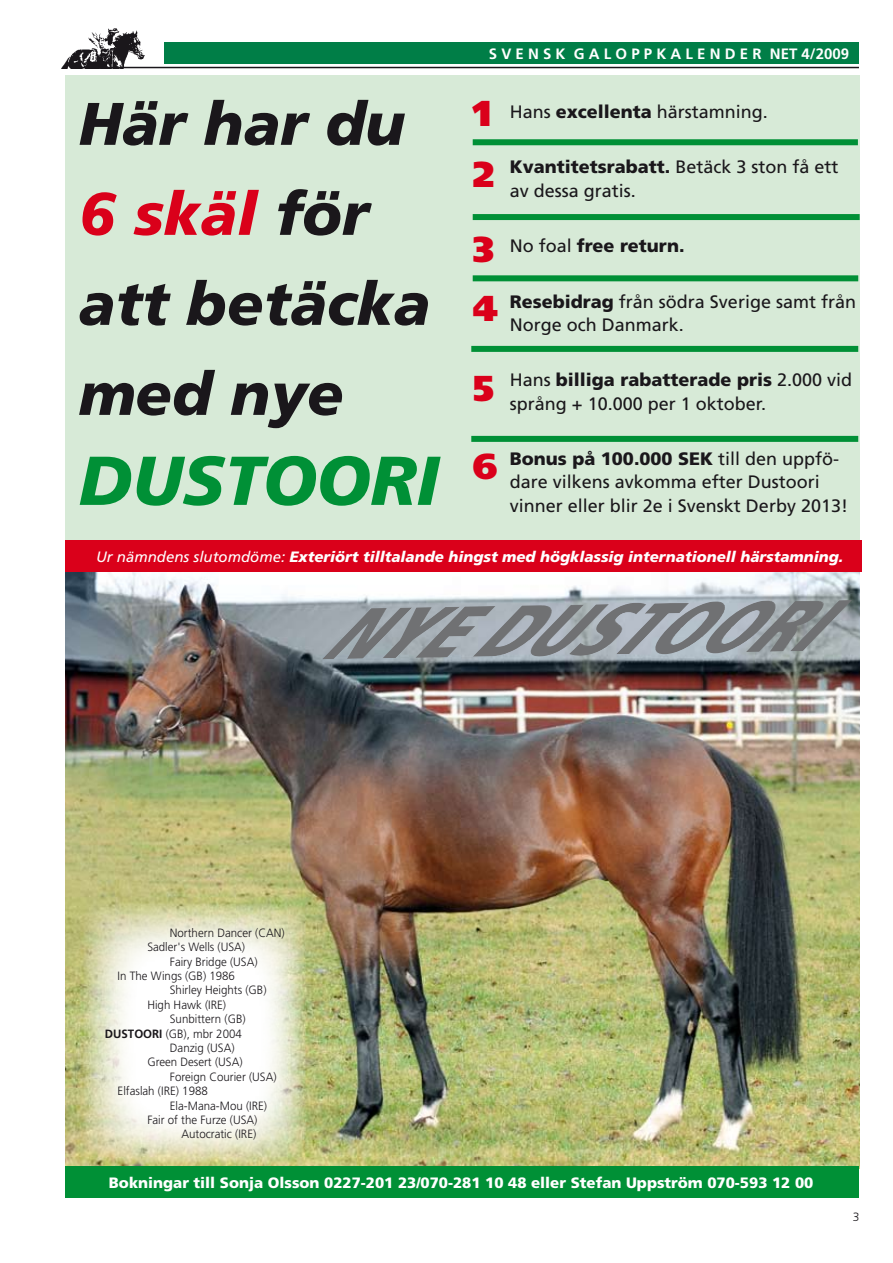
<style>
.page{position:relative;width:893px;height:1263px;background:#fff}
.page>*{position:absolute;margin:0;border:0;box-sizing:border-box;transform-origin:0 0}
.t1{font:italic 900 condensed 72px "Frutiger";color:#707173}
.t2{font:italic 900 69px "Frutiger";color:#009036}
.t3{font:italic 900 60px/90px "Frutiger";color:#1a171b}
.t4{font:900 36px/60.9px "Frutiger";color:#da001a}
.t5{font:18px/23.4px "Frutiger";color:#1a171b}
.t6{font:900 18px "Frutiger";color:#1a171b}
.t7{font:italic 900 15px "Frutiger";color:#fff}
.t8{font:900 15px "Frutiger";color:#fff}
.t9{font:700 15px "Frutiger";color:#fff}
.t10{font:300 12px "Frutiger";color:#1a171b;scale:.96 1}
.t11{font:300 12px "Frutiger";color:#1a171b}
.s1{color:#da001a}
.s2{font-weight:900}
.s3{font-weight:400}
.s4{font-weight:700}
</style>
<div class="page">
<div style="left:165px;top:43px;width:694px;height:21px;background:#007e47"></div>
<hr style="left:72px;top:67px;width:787px;height:1px;background:#1a171b">
<img style="left:61px;top:28px;width:84px;height:41px">
<div style="left:65px;top:75px;width:795px;height:467px;background:#d7ead7"></div>
<img style="left:65px;top:572px;width:795px;height:596px">
<svg style="left:83px;top:903px;width:223px;height:260px"></svg>
<div style="left:65px;top:1166px;width:793px;height:32px;background:#009036"></div>
<div style="left:65px;top:540px;width:796px;height:32px;background:#da001a"></div>
<div style="left:473px;top:139px;width:385px;height:6px;background:#009036"></div>
<div style="left:473px;top:275px;width:385px;height:6px;background:#009036"></div>
<div style="left:473px;top:214px;width:387px;height:6px;background:#009036"></div>
<div style="left:471px;top:346px;width:387px;height:6px;background:#009036"></div>
<div style="left:471px;top:436px;width:387px;height:6px;background:#009036"></div>
<h3 class="t3" style="left:79px;top:78px;width:353px">Här har du<br><span class="s1">6 skäl</span> för att betäcka med nye</h3>
<h2 class="t2" style="left:79px;top:439px;width:362px">Dustoori</h2>
<p class="t9" style="left:489px;top:45px;width:362px">S V E N S K G A L O P P K A L E N D E R NET 4/2009</p>
<h3 class="t4" style="left:473px;top:82px;width:23px">1<br>2</h3>
<h3 class="t4" style="left:473px;top:220px;width:27px;line-height:58.8px">3<br>4</h3>
<h3 class="t4" style="left:473px;top:349px;width:26px;line-height:78px">5<br>6</h3>
<p class="t5" style="left:510px;top:100px;width:260px">Hans <span class="s2">excellenta</span> härstamning.</p>
<p class="t5" style="left:510px;top:155px;width:330px"><span class="s2">Kvantitetsrabatt.</span> Betäck 3 ston få ett av dessa gratis.</p>
<p class="t6" style="left:510px;top:235px;width:176px"><span class="s3">No foal</span> free return.</p>
<p class="t5" style="left:510px;top:289px;width:348px"><span class="s2">Resebidrag</span> från södra Sverige samt från<br>Norge och Danmark.</p>
<p class="t5" style="left:510px;top:368px;width:344px">Hans <span class="s2">billiga rabatterade pris</span> 2.000 vid språng + 10.000 per 1 oktober.</p>
<p class="t5" style="left:510px;top:447px;width:340px"><span class="s2">Bonus på 100.000 SEK</span> till den uppfö&shy;dare vilkens avkomma efter Dustoori vinner eller blir 2e i Svenskt Derby 2013!</p>
<p class="t7" style="left:96px;top:548px;width:749px"><span class="s3">Ur nämndens slutomdöme:</span> Exteriört tilltalande hingst med högklassig internationell härstamning.</p>
<h1 class="t1" style="left:316px;top:590px;width:492px;rotate:-1deg">NYE DUSTOORI</h1>
<p class="t10" style="left:170px;top:926px;width:121px">Northern Dancer (CAN)</p>
<p class="t10" style="left:147px;top:940px;width:103px">Sadler's Wells (USA)</p>
<p class="t10" style="left:170px;top:955px;width:93px">Fairy Bridge (USA)</p>
<p class="t10" style="left:118px;top:969px;width:124px">In The Wings (GB) 1986</p>
<p class="t10" style="left:170px;top:983px;width:102px">Shirley Heights (GB)</p>
<p class="t10" style="left:147px;top:998px;width:84px">High Hawk (IRE)</p>
<p class="t10" style="left:170px;top:1012px;width:80px">Sunbittern (GB)</p>
<p class="t10" style="left:105px;top:1027px;width:144px"><span class="s4">DUSTOORI</span> (GB), mbr 2004</p>
<p class="t10" style="left:170px;top:1041px;width:69px">Danzig (USA)</p>
<p class="t10" style="left:147px;top:1055px;width:101px">Green Desert (USA)</p>
<p class="t10" style="left:170px;top:1070px;width:113px">Foreign Courier (USA)</p>
<p class="t10" style="left:118px;top:1084px;width:96px">Elfaslah (IRE) 1988</p>
<p class="t10" style="left:170px;top:1099px;width:103px">Ela-Mana-Mou (IRE)</p>
<p class="t10" style="left:147px;top:1113px;width:116px">Fair of the Furze (USA)</p>
<p class="t10" style="left:181px;top:1127px;width:79px">Autocratic (IRE)</p>
<p class="t8" style="left:109px;top:1173px;width:706px">Bokningar till Sonja Olsson 0227-201 23/070-281 10 48 eller Stefan Uppström 070-593 12 00</p>
<p class="t11" style="left:853px;top:1210px;width:8px">3</p>
</div>
